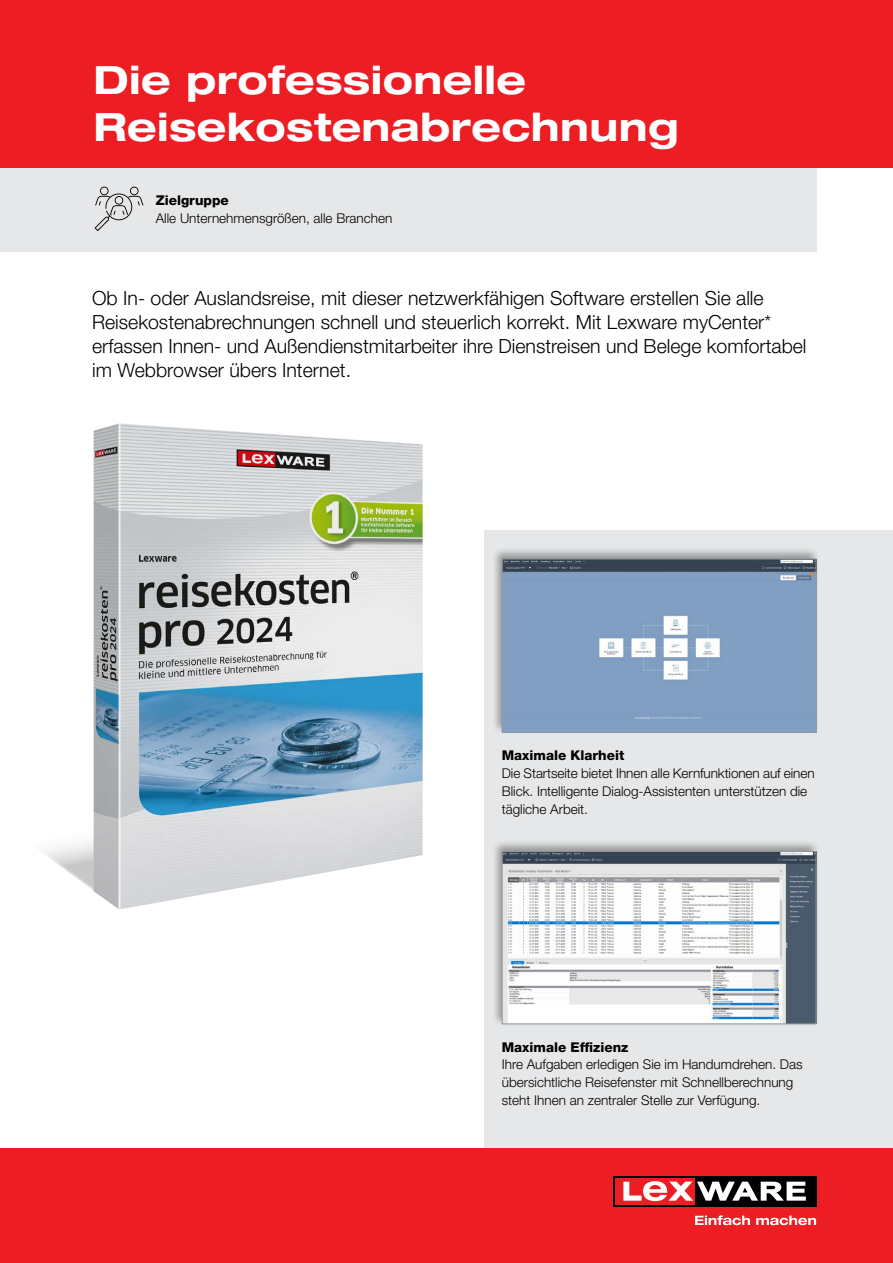
<style>
.page{position:relative;width:893px;height:1263px;background:#fff}
.page>*{position:absolute;margin:0;border:0;box-sizing:border-box;transform-origin:0 0}
.t1{font:700 expanded 39px/46.8px "Helvetica Neue LT Std";letter-spacing:.01em;color:#fff}
.t2{font:300 19.5px/24px "Helvetica Neue LT Std";color:#000}
.t3{font:300 13.5px/18px "Helvetica Neue LT Std";color:#000}
.t4{font:800 13.5px "Helvetica Neue LT Std";color:#000}
</style>
<div class="page">
<div style="left:0;top:167px;width:816px;height:85px;background:#e6e7e8"></div>
<div style="left:0;top:0;width:893px;height:168px;background:#ed1d24"></div>
<svg style="left:95px;top:187px;width:48px;height:44px"></svg>
<div style="left:485px;top:530px;width:408px;height:642px;background:#e6e7e8"></div>
<div style="left:0;top:1148px;width:893px;height:115px;background:#ed1d24"></div>
<div style="left:613px;top:1176px;width:203px;height:30px;background:#000"></div>
<div style="left:615px;top:1178px;width:80px;height:26px;background:#ed1d24"></div>
<svg style="left:623px;top:1181px;width:183px;height:20px"></svg>
<svg style="left:695px;top:1215px;width:55px;height:10px"></svg>
<svg style="left:756px;top:1215px;width:60px;height:10px"></svg>
<div style="left:492px;top:547px;width:328px;height:188px;background:#000;opacity:.35"></div>
<img style="left:504px;top:560px;width:310px;height:170px">
<div style="left:502px;top:558px;width:314px;height:174px;border:1px solid #939598"></div>
<div style="left:492px;top:840px;width:328px;height:186px;background:#000;opacity:.35"></div>
<img style="left:504px;top:853px;width:310px;height:169px">
<div style="left:502px;top:851px;width:314px;height:173px;border:1px solid #939598"></div>
<svg style="left:44px;top:809px;width:50px;height:82px"></svg>
<img style="left:94px;top:423px;width:329px;height:486px">
<h1 class="t1" style="left:94px;top:55px;width:586px">Die professionelle<br>Reisekostenabrechnung</h1>
<p class="t4" style="left:156px;top:192px;width:75px">Zielgruppe</p>
<p class="t3" style="left:156px;top:209px;width:238px">Alle Unternehmensgrößen, alle Branchen</p>
<p class="t2" style="left:92px;top:285px;width:716px">Ob In- oder Auslandsreise, mit dieser netzwerkfähigen Software erstellen Sie alle Reisekostenabrechnungen schnell und steuerlich korrekt. Mit Lexware myCenter* erfassen Innen- und Außendienstmitarbeiter ihre Dienstreisen und Belege komfortabel im Webbrowser übers Internet.</p>
<p class="t4" style="left:502px;top:747px;width:124px">Maximale Klarheit</p>
<p class="t3" style="left:502px;top:764px;width:314px">Die Startseite bietet Ihnen alle Kernfunktionen auf einen<br>Blick. Intelligente Dialog-Assistenten unterstützen die tägliche Arbeit.</p>
<p class="t4" style="left:502px;top:1039px;width:128px">Maximale Effizienz</p>
<p class="t3" style="left:502px;top:1055px;width:302px">Ihre Aufgaben erledigen Sie im Handumdrehen. Das übersichtliche Reisefenster mit Schnellberechnung steht Ihnen an zentraler Stelle zur Verfügung.</p>
</div>
